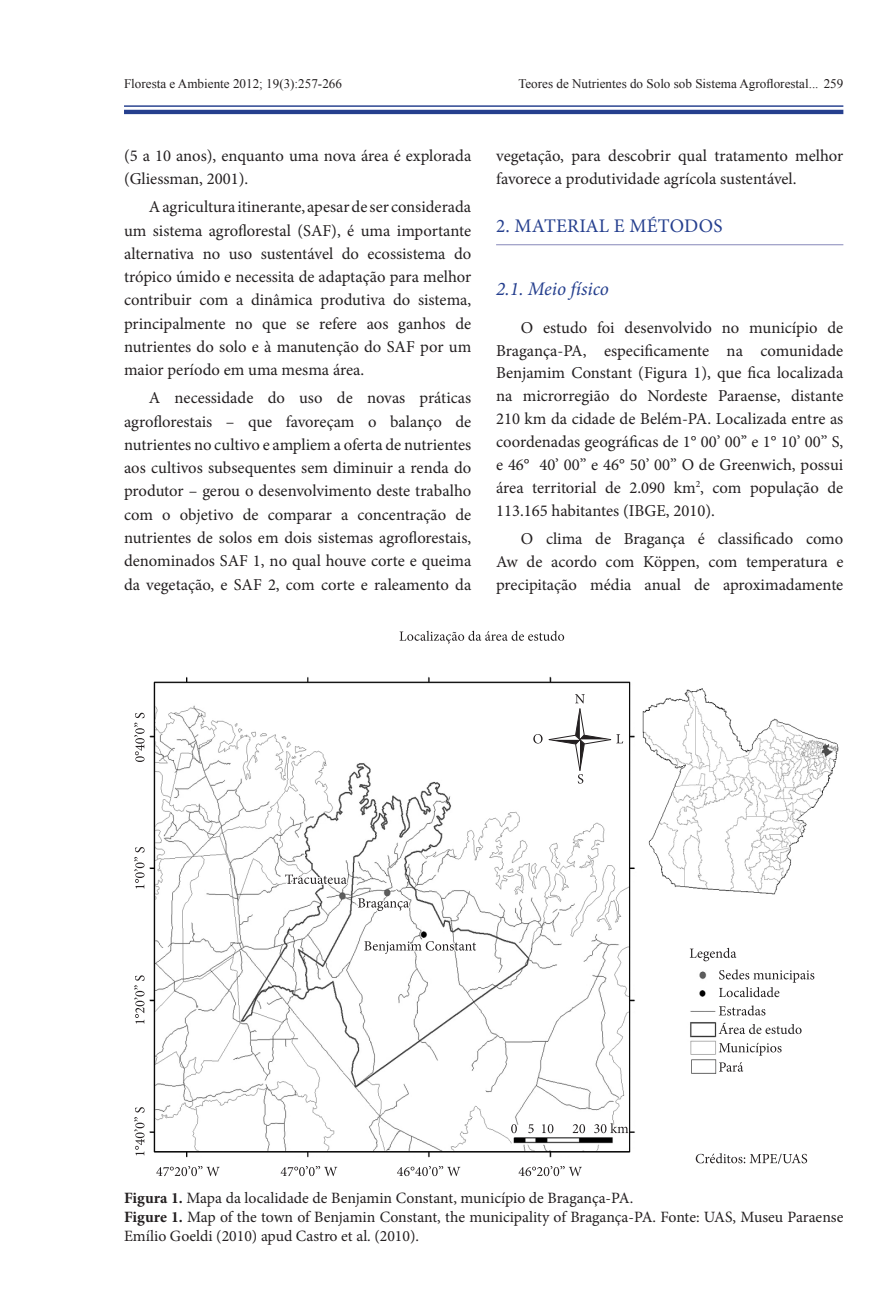
<style>
.page{position:relative;width:893px;height:1315px;background:#fff}
.page>*{position:absolute;margin:0;border:0;box-sizing:border-box;transform-origin:0 0}
.t1{font:19.25px "Minion Pro";letter-spacing:.01em;color:#253f8e}
.t2{font:italic 19.25px "Minion Pro";letter-spacing:-.005em;color:#253f8e}
.Corpo{font:16.62px/23.3px "Minion Pro";color:#231f20;text-align:justify}
._1__Legenda_figura{font:15.75px/18.9px "Minion Pro";color:#231f20}
.Cabeçalho_B{font:13.12px "Times New Roman";color:#231f20}
.s1{font-weight:700}
</style>
<div class="page">
<hr style="left:124px;top:110px;width:719px;height:4px;background:#253f8e">
<hr style="left:124px;top:105px;width:719px;height:2px;background:#253f8e">
<hr style="left:496px;top:244px;width:347px;height:1px;background:#8688ba">
<img style="left:149px;top:631px;width:689px;height:533px">
<svg style="left:400px;top:630px;width:164px;height:14px"></svg>
<svg style="left:533px;top:694px;width:90px;height:89px"></svg>
<svg style="left:362px;top:939px;width:116px;height:20px"></svg>
<svg style="left:356px;top:896px;width:55px;height:21px"></svg>
<svg style="left:284px;top:872px;width:65px;height:21px"></svg>
<svg style="left:134px;top:1107px;width:11px;height:49px"></svg>
<svg style="left:154px;top:1157px;width:68px;height:20px"></svg>
<svg style="left:278px;top:1157px;width:61px;height:20px"></svg>
<svg style="left:395px;top:1157px;width:67px;height:20px"></svg>
<svg style="left:516px;top:1157px;width:68px;height:20px"></svg>
<svg style="left:134px;top:975px;width:11px;height:49px"></svg>
<svg style="left:134px;top:847px;width:11px;height:42px"></svg>
<svg style="left:134px;top:712px;width:11px;height:50px"></svg>
<svg style="left:511px;top:1124px;width:6px;height:9px"></svg>
<svg style="left:528px;top:1124px;width:6px;height:9px"></svg>
<svg style="left:542px;top:1124px;width:11px;height:9px"></svg>
<svg style="left:573px;top:1124px;width:12px;height:9px"></svg>
<svg style="left:594px;top:1123px;width:34px;height:10px"></svg>
<svg style="left:690px;top:947px;width:46px;height:14px"></svg>
<svg style="left:719px;top:969px;width:95px;height:28px"></svg>
<svg style="left:719px;top:1005px;width:46px;height:10px"></svg>
<svg style="left:719px;top:1022px;width:83px;height:12px"></svg>
<svg style="left:719px;top:1042px;width:63px;height:13px"></svg>
<svg style="left:719px;top:1062px;width:24px;height:9px"></svg>
<svg style="left:696px;top:1153px;width:111px;height:10px"></svg>
<p class="Cabeçalho_B" style="left:124px;top:75px;width:219px">Floresta e Ambiente 2012; 19(3):257-266</p>
<p class="Cabeçalho_B" style="left:518px;top:75px;width:326px">Teores de Nutrientes do Solo sob Sistema Agroflorestal... 259</p>
<p class="Corpo" style="left:124px;top:144px;width:349px">(5 a 10 anos), enquanto uma nova área é explorada (Gliessman, 2001).</p>
<p class="Corpo" style="left:124px;top:195px;width:349px;text-indent:25px">A agricultura itinerante, apesar de ser considerada um sistema agroflorestal (SAF), é uma importante alternativa no uso sustentável do ecossistema do trópico úmido e necessita de adaptação para melhor contribuir com a dinâmica produtiva do sistema, principalmente no que se refere aos ganhos de nutrientes do solo e à manutenção do SAF por um maior período em uma mesma área.</p>
<p class="Corpo" style="left:124px;top:386px;width:349px;text-indent:25px">A necessidade do uso de novas práticas agroflorestais – que favoreçam o balanço de nutrientes no cultivo e ampliem a oferta de nutrientes aos cultivos subsequentes sem diminuir a renda do produtor – gerou o desenvolvimento deste trabalho com o objetivo de comparar a concentração de nutrientes de solos em dois sistemas agroflorestais, denominados SAF 1, no qual houve corte e queima da vegetação, e SAF 2, com corte e raleamento da</p>
<p class="Corpo" style="left:496px;top:144px;width:349px">vegetação, para descobrir qual tratamento melhor favorece a produtividade agrícola sustentável.</p>
<p class="t1" style="left:496px;top:213px;width:228px">2. MATERIAL E MÉTODOS</p>
<p class="t2" style="left:496px;top:275px;width:114px">2.1. Meio físico</p>
<p class="Corpo" style="left:496px;top:316px;width:349px;text-indent:25px">O estudo foi desenvolvido no município de Bragança-PA, especificamente na comunidade Benjamim Constant (Figura 1), que fica localizada na microrregião do Nordeste Paraense, distante 210 km da cidade de Belém-PA. Localizada entre as coordenadas geográficas de 1° 00’ 00’’ e 1° 10’ 00’’ S, e 46° 40’ 00’’ e 46° 50’ 00’’ O de Greenwich, possui área territorial de 2.090 km<sup>2</sup>, com população de 113.165 habitantes (IBGE, 2010).</p>
<p class="Corpo" style="left:496px;top:527px;width:349px;text-indent:25px">O clima de Bragança é classificado como Aw de acordo com Köppen, com temperatura e precipitação média anual de aproximadamente</p>
<p class="_1__Legenda_figura" style="left:124px;top:1188px;width:511px"><span class="s1">Figura 1.</span> Mapa da localidade de Benjamin Constant, município de Bragança-PA.</p>
<p class="_1__Legenda_figura" style="left:124px;top:1207px;width:721px"><span class="s1">Figure 1.</span> Map of the town of Benjamin Constant, the municipality of Bragança-PA. Fonte: UAS, Museu Paraense<br>Emílio Goeldi (2010) apud Castro et al. (2010).</p>
</div>
